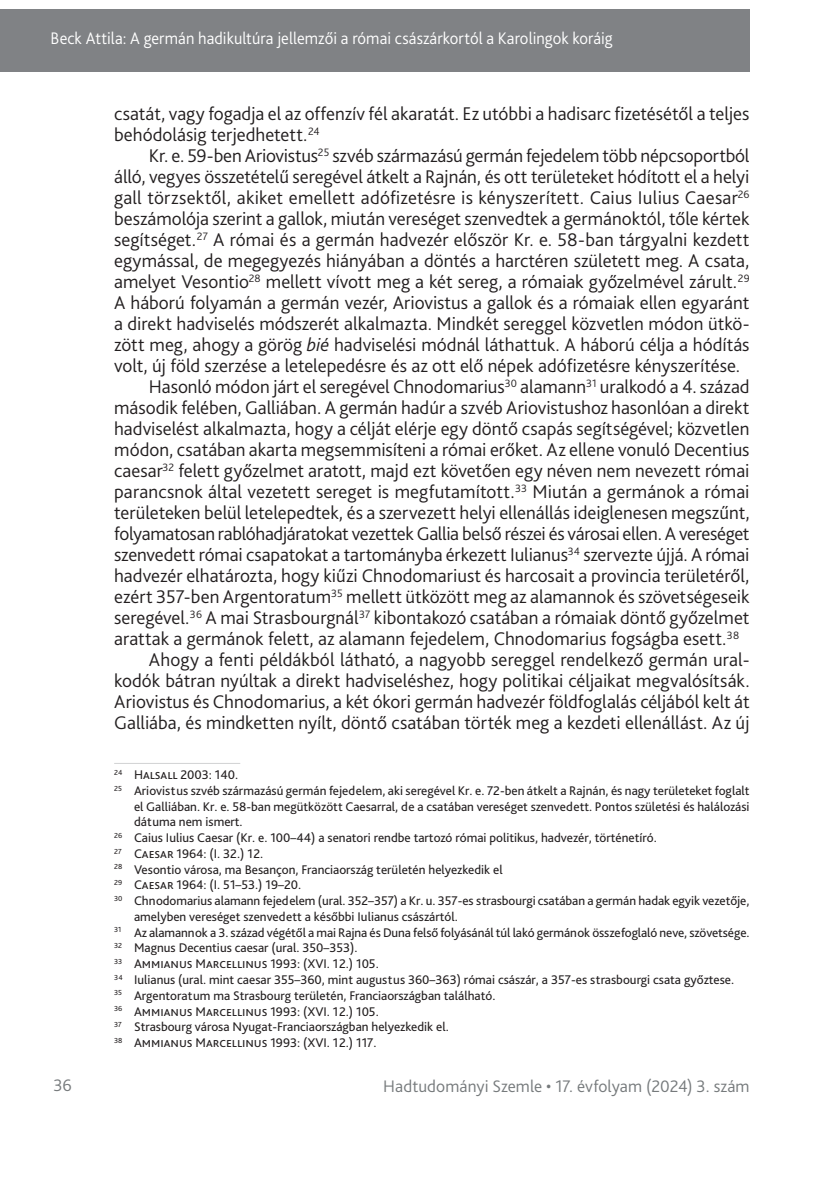
<style>
.page{position:relative;width:834px;height:1181px;background:#fff}
.page>*{position:absolute;margin:0;border:0;box-sizing:border-box;transform-origin:0 0}
._1__Body{font:300 19.25px/21px "Bliss Pro";color:#231f20;text-align:justify}
._2__Body_1st_paragraph{font:300 19.25px/21px "Bliss Pro";color:#231f20}
.t1{font:300 17.5px "Bliss Pro";color:#fff;scale:.95 1}
.t2{font:300 17.5px "Bliss Pro";letter-spacing:.005em;color:#767a7c}
.Lábjegyzet{font:13.12px/15.8px "Bliss Pro";color:#231f20;text-align:justify}
.s1{font-style:italic}
</style>
<div class="page">
<div style="left:0;top:9px;width:749px;height:63px;background:#808285"></div>
<hr style="left:114px;top:763px;width:126px;height:1px;background:#d1d2d4">
<p class="t1" style="left:51px;top:27px;width:593px">Beck Attila: A germán hadikultúra jellemzői a római császárkortól a Karolingok koráig</p>
<p class="_2__Body_1st_paragraph" style="left:114px;top:103px;width:636px">csatát, vagy fogadja el az offenzív fél akaratát. Ez utóbbi a hadisarc fizetésétől a teljes behódolásig terjedhetett.<sup>24</sup></p>
<p class="_1__Body" style="left:114px;top:145px;width:637px;text-indent:35px">Kr. e. 59-ben Ariovistus<sup>25</sup> szvéb származású germán fejedelem több népcsoportból álló, vegyes összetételű seregével átkelt a Rajnán, és ott területeket hódított el a helyi gall törzsektől, akiket emellett adófizetésre is kényszerített. Caius Iulius Caesar<sup>26 </sup>beszámolója szerint a gallok, miután vereséget szenvedtek a germánoktól, tőle kértek segítséget.<sup>27</sup> A római és a germán hadvezér először Kr. e. 58-ban tárgyalni kezdett egymással, de megegyezés hiányában a döntés a harctéren született meg. A csata, amelyet Vesontio<sup>28</sup> mellett vívott meg a két sereg, a rómaiak győzelmével zárult.<sup>29<br></sup>A háború folyamán a germán vezér, Ariovistus a gallok és a rómaiak ellen egyaránt a direkt hadviselés módszerét alkalmazta. Mindkét sereggel közvetlen módon ütkö&shy;zött meg, ahogy a görög <span class="s1">bié</span> hadviselési módnál láthattuk. A háború célja a hódítás volt, új föld szerzése a letelepedésre és az ott elő népek adófizetésre kényszerítése.</p>
<p class="_1__Body" style="left:114px;top:376px;width:637px;text-indent:35px">Hasonló módon járt el seregével Chnodomarius<sup>30</sup> alamann<sup>31</sup> uralkodó a -4. század második felében, Galliában. A germán hadúr a szvéb Ariovistushoz hasonlóan a direkt hadviselést alkalmazta, hogy a célját elérje egy döntő csapás segítségével; közvetlen módon, csatában akarta megsemmisíteni a római erőket. Az ellene vonuló Decentius caesar<sup>32</sup> felett győzelmet aratott, majd ezt követően egy néven nem nevezett római parancsnok által vezetett sereget is megfutamított.<sup>33</sup> Miután a germánok a római területeken belül letelepedtek, és a szervezett helyi ellenállás ideiglenesen megszűnt, folyamatosan rablóhadjáratokat vezettek Gallia belső részei és városai ellen. A vereséget szenvedett római csapatokat a tartományba érkezett Iulianus<sup>34</sup> szervezte újjá. A római hadvezér elhatározta, hogy kiűzi Chnodomariust és harcosait a provincia területéről, ezért 357-ben Argentoratum<sup>35</sup> mellett ütközött meg az alamannok és szövetségeseik seregével.<sup>36</sup> A mai Strasbourgnál<sup>37</sup> kibontakozó csatában a rómaiak döntő győzelmet arattak a germánok felett, az alamann fejedelem, Chnodomarius fogságba esett.<sup>38</sup></p>
<p class="_1__Body" style="left:114px;top:649px;width:637px;text-indent:35px">Ahogy a fenti példákból látható, a nagyobb sereggel rendelkező germán ural&shy;kodók bátran nyúltak a direkt hadviseléshez, hogy politikai céljaikat megvalósítsák.<br>Ariovistus és Chnodomarius, a két ókori germán hadvezér földfoglalás céljából kelt át Galliába, és mindketten nyílt, döntő csatában törték meg a kezdeti ellenállást. Az új</p>
<p class="Lábjegyzet" style="left:114px;top:766px;width:126px"><sup>24</sup> Halsall 2003: 140.</p>
<p class="Lábjegyzet" style="left:134px;top:782px;width:617px;text-indent:-20px"><sup>25</sup> Ariovistus szvéb származású germán fejedelem, aki seregével Kr. e. 72-ben átkelt a Rajnán, és nagy területeket foglalt el Galliában. Kr. e. 58-ban megütközött Caesarral, de a csatában vereséget szenvedett. Pontos születési és halálozási dátuma nem ismert.</p>
<p class="Lábjegyzet" style="left:114px;top:829px;width:544px"><sup>26</sup> Caius Iulius Caesar (Kr. e. 100–44) a senatori rendbe tartozó római politikus, hadvezér, történetíró.</p>
<p class="Lábjegyzet" style="left:114px;top:845px;width:151px"><sup>27</sup> Caesar 1964: (I. -32.) 12.</p>
<p class="Lábjegyzet" style="left:114px;top:861px;width:390px"><sup>28</sup> Vesontio városa, ma Besançon, Franciaország területén helyezkedik el</p>
<p class="Lábjegyzet" style="left:114px;top:877px;width:188px"><sup>29</sup> Caesar 1964: (I. -51–53.) 19–20.</p>
<p class="Lábjegyzet" style="left:134px;top:892px;width:617px;text-indent:-20px"><sup>30</sup> Chnodomarius alamann fejedelem (ural. 352–357) a Kr. u. 357-es strasbourgi csatában a germán hadak egyik vezetője, amelyben vereséget szenvedett a későbbi Iulianus császártól.</p>
<p class="Lábjegyzet" style="left:114px;top:924px;width:636px"><sup>31</sup> Az alamannok a -3. század végétől a mai Rajna és Duna felső folyásánál túl lakó germánok összefoglaló neve, szövetsége.</p>
<p class="Lábjegyzet" style="left:114px;top:940px;width:245px"><sup>32</sup> Magnus Decentius caesar (ural. 350–353).</p>
<p class="Lábjegyzet" style="left:114px;top:955px;width:266px"><sup>33</sup> Ammianus Marcellinus 1993: (XVI. -12.) 105.</p>
<p class="Lábjegyzet" style="left:114px;top:971px;width:621px"><sup>34</sup> Iulianus (ural. mint caesar 355–360, mint augustus 360–363) római császár, a -357-es strasbourgi csata győztese.</p>
<p class="Lábjegyzet" style="left:114px;top:987px;width:383px"><sup>35</sup> Argentoratum ma Strasbourg területén, Franciaországban található.</p>
<p class="Lábjegyzet" style="left:114px;top:1003px;width:266px"><sup>36</sup> Ammianus Marcellinus 1993: (XVI. -12.) 105.</p>
<p class="Lábjegyzet" style="left:114px;top:1018px;width:336px"><sup>37</sup> Strasbourg városa Nyugat-Franciaországban helyezkedik el.</p>
<p class="Lábjegyzet" style="left:114px;top:1034px;width:264px"><sup>38</sup> Ammianus Marcellinus 1993: (XVI. -12.) 117.</p>
<p class="t2" style="left:53px;top:1074px;width:20px">36</p>
<p class="t2" style="left:383px;top:1075px;width:368px">Hadtudományi Szemle • 17. évfolyam (2024) 3. szám</p>
</div>
